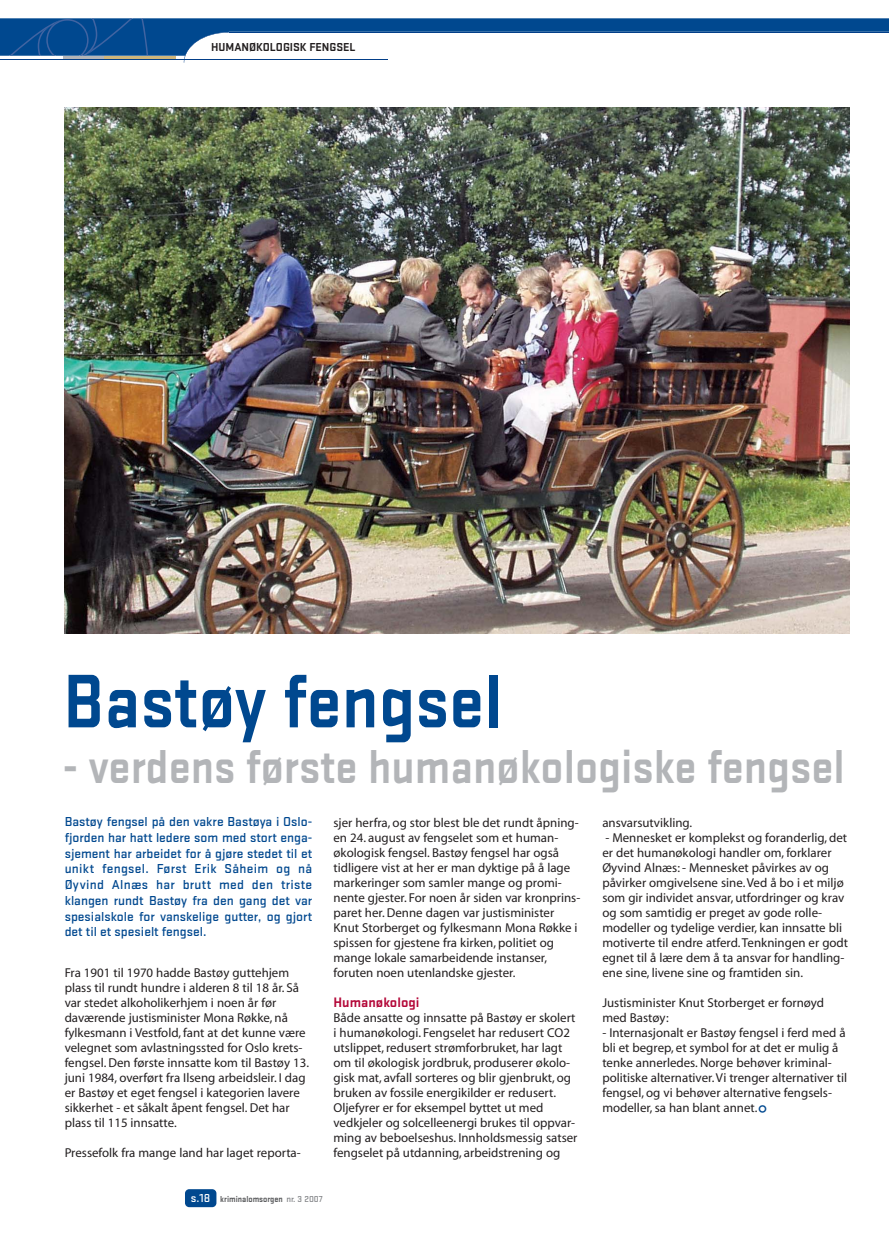
<style>
.page{position:relative;width:889px;height:1259px;background:#fff}
.page>*{position:absolute;margin:0;border:0;box-sizing:border-box;transform-origin:0 0}
.t1{font:700 78.75px "Stratum No 2";color:#00488f;scale:.9 1}
.t2{font:700 49.5px "Stratum No 2";color:#b3b5b8;scale:.9 1}
.t3{font:700 14.25px "Stratum No 2";color:#b30738}
.t4{font:500 13.5px/15.8px "Stratum No 2";color:#00488f;text-align:justify}
.t5{font:12.9px/15px "Myriad";color:#231f20}
.t6{font:700 12px "Stratum No 2";color:#231f20}
.t7{font:700 9px "Stratum No 2";color:#58595b;scale:.91 1}
.s1{font-weight:500;font-size:12px;color:#fff}
.s2{font-weight:500;color:#808285}
.s3{font-family:"Helvetica";font-size:25.5px;color:#00488f}
</style>
<div class="page">
<div style="left:185px;top:1189px;width:31px;height:18px;background:#00488f;border-radius:4px"></div>
<svg style="left:0;top:18px;width:889px;height:45px"></svg>
<hr style="left:63px;top:56px;width:42px;height:4px;background:#b3b5b8">
<hr style="left:104px;top:56px;width:72px;height:4px;background:#cfb67b">
<hr style="left:0;top:59px;width:388px;height:1px;background:#023e88">
<img style="left:65px;top:108px;width:785px;height:525px">
<p class="t6" style="left:211px;top:42px;width:146px">HUMANØKOLOGISK FENGSEL</p>
<h1 class="t1" style="left:63px;top:671px;width:489px">Bastøy fengsel</h1>
<h2 class="t2" style="left:63px;top:747px;width:870px">- verdens første humanøkologiske fengsel</h2>
<p class="t4" style="left:65px;top:815px;width:249px">Bastøy fengsel på den vakre Bastøya i Oslo&shy;fjorden har hatt ledere som med stort enga&shy;sjement har arbeidet for å gjøre stedet til et unikt fengsel. Først Erik Såheim og nå Øyvind Alnæs har brutt med den triste klangen rundt Bastøy fra den gang det var spesialskole for vanskelige gutter, og gjort det til et spesielt fengsel.</p>
<p class="t5" style="left:65px;top:966px;width:246px">Fra 1901 til 1970 hadde Bastøy guttehjem plass til rundt hundre i alderen 8 til 18 år. Så var stedet alkoholikerhjem i noen år før daværende justisminister Mona Røkke, nå fylkesmann i Vestfold, fant at det kunne være velegnet som avlastningssted for Oslo krets&shy;fengsel. Den første innsatte kom til Bastøy 13. juni 1984, overført fra Ilseng arbeidsleir. I dag er Bastøy et eget fengsel i kategorien lavere sikkerhet - et såkalt åpent fengsel. Det har plass til 115 innsatte.</p>
<p class="t5" style="left:65px;top:1146px;width:238px">Pressefolk fra mange land har laget reporta-</p>
<p class="t5" style="left:333px;top:816px;width:248px">sjer herfra, og stor blest ble det rundt åpning&shy;en 24. august av fengselet som et human&shy;økologisk fengsel. Bastøy fengsel har også tidligere vist at her er man dyktige på å lage markeringer som samler mange og promi&shy;nente gjester. For noen år siden var kronprins&shy;paret her. Denne dagen var justisminister Knut Storberget og fylkesmann Mona Røkke i spissen for gjestene fra kirken, politiet og mange lokale samarbeidende instanser, foruten noen utenlandske gjester.</p>
<p class="t3" style="left:333px;top:997px;width:87px">Humanøkologi</p>
<p class="t5" style="left:333px;top:1011px;width:245px">Både ansatte og innsatte på Bastøy er skolert i humanøkologi. Fengselet har redusert CO2 utslippet, redusert strømforbruket, har lagt om til økologisk jordbruk, produserer økolo&shy;gisk mat, avfall sorteres og blir gjenbrukt, og bruken av fossile energikilder er redusert.<br>Oljefyrer er for eksempel byttet ut med vedkjeler og solcelleenergi brukes til oppvar&shy;ming av beboelseshus. Innholdsmessig satser fengselet på utdanning, arbeidstrening og</p>
<p class="t7" style="left:191px;top:1195px;width:146px"><span class="s1">s.18</span> kriminalomsorgen <span class="s2">nr. 3 2007</span></p>
<p class="t5" style="left:602px;top:816px;width:91px">ansvarsutvikling.</p>
<p class="t5" style="left:602px;top:831px;width:247px">- Mennesket er komplekst og foranderlig, det er det humanøkologi handler om, forklarer Øyvind Alnæs: - Mennesket påvirkes av og påvirker omgivelsene sine. Ved å bo i et miljø som gir individet ansvar, utfordringer og krav og som samtidig er preget av gode rolle&shy;modeller og tydelige verdier, kan innsatte bli motiverte til endre atferd. Tenkningen er godt egnet til å lære dem å ta ansvar for handling&shy;ene sine, livene sine og framtiden sin.</p>
<p class="t5" style="left:602px;top:996px;width:223px">Justisminister Knut Storberget er fornøyd med Bastøy:</p>
<p class="t5" style="left:602px;top:1026px;width:246px">- Internasjonalt er Bastøy fengsel i ferd med å bli et begrep, et symbol for at det er mulig å tenke annerledes. Norge behøver kriminal&shy;politiske alternativer. Vi trenger alternativer til fengsel, og vi behøver alternative fengsels&shy;modeller, sa han blant annet.<span class="s3">°</span></p>
</div>
